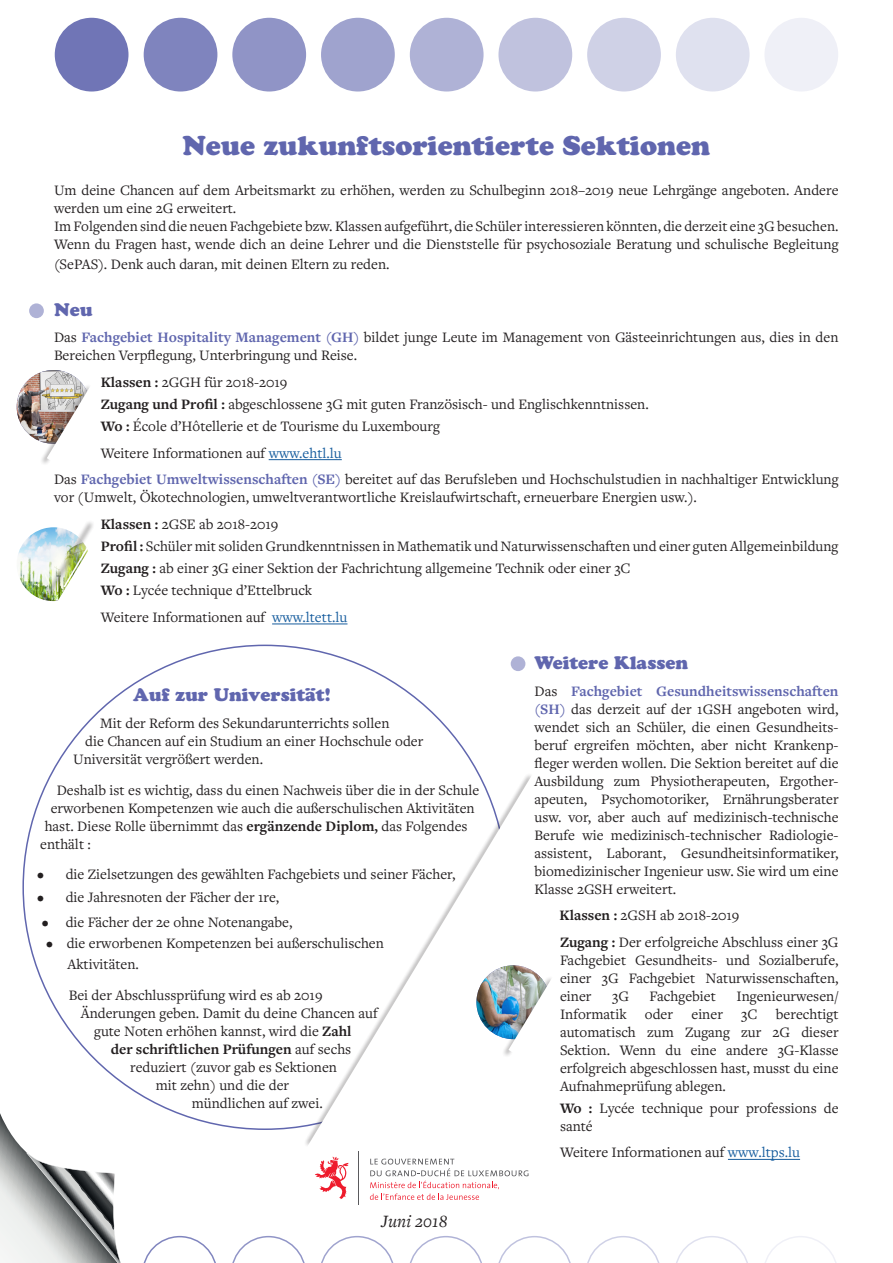
<style>
.page{position:relative;width:893px;height:1263px;background:#fff}
.page>*{position:absolute;margin:0;border:0;box-sizing:border-box;transform-origin:0 0}
.TITLE_copy{font:27px "Cooper Black Std";color:#6066ae}
.TITLE_copy-2{font:18px "Cooper Black Std";color:#6066ae}
.t1{font:italic 18px "Freight Text Pro";color:#231f20}
.t2{font:15px/18px "Freight Text Pro";color:#231f20}
.t3{font:700 15px "Freight Text Pro";color:#231f20}
.s1{font-weight:700;color:#6066ae}
.s2{font-weight:700}
.s3{color:#175d9e}
.s4{font-weight:400}
</style>
<div class="page">
<svg style="left:295px;top:774px;width:236px;height:425px"></svg>
<svg style="left:765px;top:1236px;width:71px;height:27px"></svg>
<svg style="left:321px;top:1236px;width:73px;height:27px"></svg>
<svg style="left:232px;top:1236px;width:73px;height:27px"></svg>
<svg style="left:410px;top:1236px;width:72px;height:27px"></svg>
<svg style="left:498px;top:1236px;width:73px;height:27px"></svg>
<svg style="left:587px;top:1236px;width:73px;height:27px"></svg>
<svg style="left:676px;top:1236px;width:72px;height:27px"></svg>
<div style="left:29px;top:303px;width:15px;height:15px;background:#afb2d6;border-radius:50%"></div>
<div style="left:511px;top:656px;width:14px;height:15px;background:#afb2d6;border-radius:50%"></div>
<svg style="left:370px;top:1158px;width:158px;height:42px"></svg>
<svg style="left:315px;top:1156px;width:34px;height:43px"></svg>
<hr style="left:358px;top:1151px;width:1px;height:54px;background:#5a5a5d">
<svg style="left:0;top:1098px;width:217px;height:165px"></svg>
<div style="left:764px;top:18px;width:74px;height:74px;background:#eff0f7;border-radius:50%"></div>
<div style="left:321px;top:18px;width:74px;height:74px;background:#9fa3ce;border-radius:50%"></div>
<img style="left:18px;top:529px;width:24px;height:71px">
<div style="left:232px;top:18px;width:74px;height:74px;background:#9094c6;border-radius:50%"></div>
<div style="left:144px;top:18px;width:73px;height:74px;background:#7f84be;border-radius:50%"></div>
<div style="left:55px;top:18px;width:74px;height:74px;background:#7075b6;border-radius:50%"></div>
<div style="left:410px;top:18px;width:74px;height:74px;background:#afb2d6;border-radius:50%"></div>
<div style="left:498px;top:18px;width:74px;height:74px;background:#c0c2de;border-radius:50%"></div>
<div style="left:587px;top:18px;width:74px;height:74px;background:#cfd1e6;border-radius:50%"></div>
<img style="left:476px;top:965px;width:74px;height:74px;border-radius:37px">
<div style="left:676px;top:18px;width:74px;height:74px;background:#dfe1ef;border-radius:50%"></div>
<img style="left:17px;top:370px;width:73px;height:74px;border-radius:37px">
<div style="left:502px;top:975px;width:52px;height:83px;background:#231f20;opacity:.86"></div>
<img style="left:508px;top:967px;width:46px;height:92px">
<div style="left:42px;top:520px;width:53px;height:82px;background:#231f20;opacity:.86"></div>
<img style="left:49px;top:520px;width:46px;height:82px">
<div style="left:40px;top:384px;width:53px;height:82px;background:#231f20;opacity:.86"></div>
<svg style="left:47px;top:376px;width:46px;height:90px"></svg>
<hr style="left:269px;top:459px;width:73px;height:1px;background:#175d9e">
<hr style="left:272px;top:624px;width:75px;height:1px;background:#175d9e">
<hr style="left:728px;top:1159px;width:72px;height:1px;background:#175d9e">
<p class="TITLE_copy" style="left:182px;top:130px;width:529px">Neue zukunftsorientierte Sektionen</p>
<p class="t2" style="left:54px;top:180px;width:786px">Um deine Chancen auf dem Arbeitsmarkt zu erhöhen, werden zu Schulbeginn 2018–2019 neue Lehrgänge angeboten. Andere werden um eine 2G erweitert.</p>
<p class="t2" style="left:54px;top:216px;width:786px">Im Folgenden sind die neuen Fachgebiete bzw. Klassen aufgeführt, die Schüler interessieren könnten, die derzeit eine 3G besuchen.</p>
<p class="t2" style="left:54px;top:233px;width:786px;line-height:19.8px">Wenn du Fragen hast, wende dich an deine Lehrer und die Dienststelle für psychosoziale Beratung und schulische Begleitung (SePAS). Denk auch daran, mit deinen Eltern zu reden.</p>
<p class="TITLE_copy-2" style="left:54px;top:298px;width:40px">Neu</p>
<p class="t2" style="left:54px;top:328px;width:786px">Das <span class="s1">Fachgebiet Hospitality Management (GH)</span> bildet junge Leute im Management von Gästeeinrichtungen aus, dies in den<br>Bereichen Verpflegung, Unterbringung und Reise.</p>
<p class="t2" style="left:101px;top:372px;width:188px"><span class="s2">Klassen :</span> 2GGH für 2018-2019</p>
<p class="t2" style="left:101px;top:394px;width:550px"><span class="s2">Zugang und Profil :</span> abgeschlossene 3G mit guten Französisch- und Englischkenntnissen.</p>
<p class="t2" style="left:101px;top:417px;width:341px"><span class="s2">Wo :</span> École d’Hôtellerie et de Tourisme du Luxembourg</p>
<p class="t2" style="left:101px;top:443px;width:243px">Weitere Informationen auf <span class="s3">www.ehtl.lu</span></p>
<p class="t2" style="left:54px;top:470px;width:786px">Das <span class="s1">Fachgebiet Umweltwissenschaften (SE)</span> bereitet auf das Berufsleben und Hochschulstudien in nachhaltiger Entwicklung vor (Umwelt, Ökotechnologien, umweltverantwortliche Kreislaufwirtschaft, erneuerbare Energien usw.).</p>
<p class="t2" style="left:101px;top:514px;width:179px"><span class="s2">Klassen :</span> 2GSE ab 2018-2019</p>
<p class="t2" style="left:101px;top:537px;width:739px"><span class="s2">Profil :</span> Schüler mit soliden Grundkenntnissen in Mathematik und Naturwissenschaften und einer guten Allgemeinbildung</p>
<p class="t2" style="left:101px;top:559px;width:531px"><span class="s2">Zugang :</span> ab einer 3G einer Sektion der Fachrichtung allgemeine Technik oder einer 3C</p>
<p class="t2" style="left:101px;top:581px;width:213px"><span class="s2">Wo :</span> Lycée technique d’Ettelbruck</p>
<p class="t2" style="left:101px;top:608px;width:248px">Weitere Informationen auf <span class="s3">www.ltett.lu</span></p>
<p class="TITLE_copy-2" style="left:534px;top:652px;width:155px">Weitere Klassen</p>
<p class="t2" style="left:534px;top:681px;width:306px;text-align:justify">Das <span class="s1">Fachgebiet Gesundheitswissenschaften (SH)</span> das derzeit auf der 1GSH angeboten wird, wendet sich an Schüler, die einen Gesundheits&shy;beruf ergreifen möchten, aber nicht Krankenp&shy;fleger werden wollen. Die Sektion bereitet auf die Ausbildung zum Physiotherapeuten, Ergother&shy;apeuten, Psychomotoriker, Ernährungsberater usw. vor, aber auch auf medizinisch-technische Berufe wie medizinisch-technischer Radiologie&shy;assistent, Laborant, Gesundheitsinformatiker, biomedizinischer Ingenieur usw. Sie wird um eine Klasse 2GSH erweitert.</p>
<p class="t2" style="left:560px;top:906px;width:181px"><span class="s2">Klassen :</span> 2GSH ab 2018-2019</p>
<p class="t2" style="left:560px;top:932px;width:280px;text-align:justify"><span class="s2">Zugang :</span> Der erfolgreiche Abschluss einer 3G Fachgebiet Gesundheits- und Sozialberufe, einer 3G Fachgebiet Naturwissenschaften, einer</p>
<p class="TITLE_copy-2" style="left:133px;top:684px;width:199px">Auf zur Universität!</p>
<p class="t2" style="left:100px;top:713px;width:291px">Mit der Reform des Sekundarunterrichts sollen</p>
<p class="t2" style="left:85px;top:731px;width:340px">die Chancen auf ein Studium an einer Hochschule oder</p>
<p class="t2" style="left:73px;top:749px;width:191px">Universität vergrößert werden.</p>
<p class="t2" style="left:57px;top:780px;width:424px">Deshalb ist es wichtig, dass du einen Nachweis über die in der Schule</p>
<p class="t2" style="left:51px;top:798px;width:425px">erworbenen Kompetenzen wie auch die außerschulischen Aktivitäten</p>
<p class="t2" style="left:45px;top:816px;width:424px">hast. Diese Rolle übernimmt das <span class="s2">ergänzende Diplom,</span> das Folgendes</p>
<p class="t2" style="left:40px;top:834px;width:52px">enthält :</p>
<p class="t2" style="left:37px;top:865px;width:420px">• die Zielsetzungen des gewählten Fachgebiets und seiner Fächer,</p>
<p class="t2" style="left:37px;top:887px;width:244px">• die Jahresnoten der Fächer der 1re,</p>
<p class="t2" style="left:42px;top:912px;width:252px">• die Fächer der 2e ohne Notenangabe,</p>
<p class="t2" style="left:67px;top:932px;width:318px;line-height:21px;text-indent:-21px">• die erworbenen Kompetenzen bei außerschulischen<br>Aktivitäten.</p>
<p class="t2" style="left:69px;top:985px;width:255px">Bei der Abschlussprüfung wird es ab 2019</p>
<p class="t2" style="left:81px;top:1003px;width:299px">Änderungen geben. Damit du deine Chancen auf</p>
<p class="t2" style="left:94px;top:1021px;width:259px">gute Noten erhöhen kannst, wird die <span class="s2">Zahl</span></p>
<p class="t3" style="left:111px;top:1039px;width:242px">der schriftlichen Prüfungen <span class="s4">auf sechs</span></p>
<p class="t2" style="left:130px;top:1057px;width:208px">reduziert (zuvor gab es Sektionen</p>
<p class="t2" style="left:156px;top:1075px;width:135px">mit zehn) und die der</p>
<p class="t2" style="left:192px;top:1093px;width:133px">mündlichen auf zwei.</p>
<p class="t2" style="left:612px;top:986px;width:18px">3G</p>
<p class="t2" style="left:650px;top:986px;width:68px">Fachgebiet</p>
<p class="t2" style="left:560px;top:986px;width:280px;text-align:justify;text-indent:176px">Ingenieurwesen/ Informatik oder einer 3C berechtigt automatisch zum Zugang zur 2G dieser Sektion. Wenn du eine andere 3G-Klasse erfolgreich abgeschlossen hast, musst du eine Aufnahmeprüfung ablegen.</p>
<p class="t2" style="left:560px;top:1098px;width:280px"><span class="s2">Wo :</span> Lycée technique pour professions de santé</p>
<p class="t2" style="left:560px;top:1143px;width:242px">Weitere Informationen auf <span class="s3">www.ltps.lu</span></p>
<p class="t1" style="left:381px;top:1209px;width:68px">Juni 2018</p>
</div>
